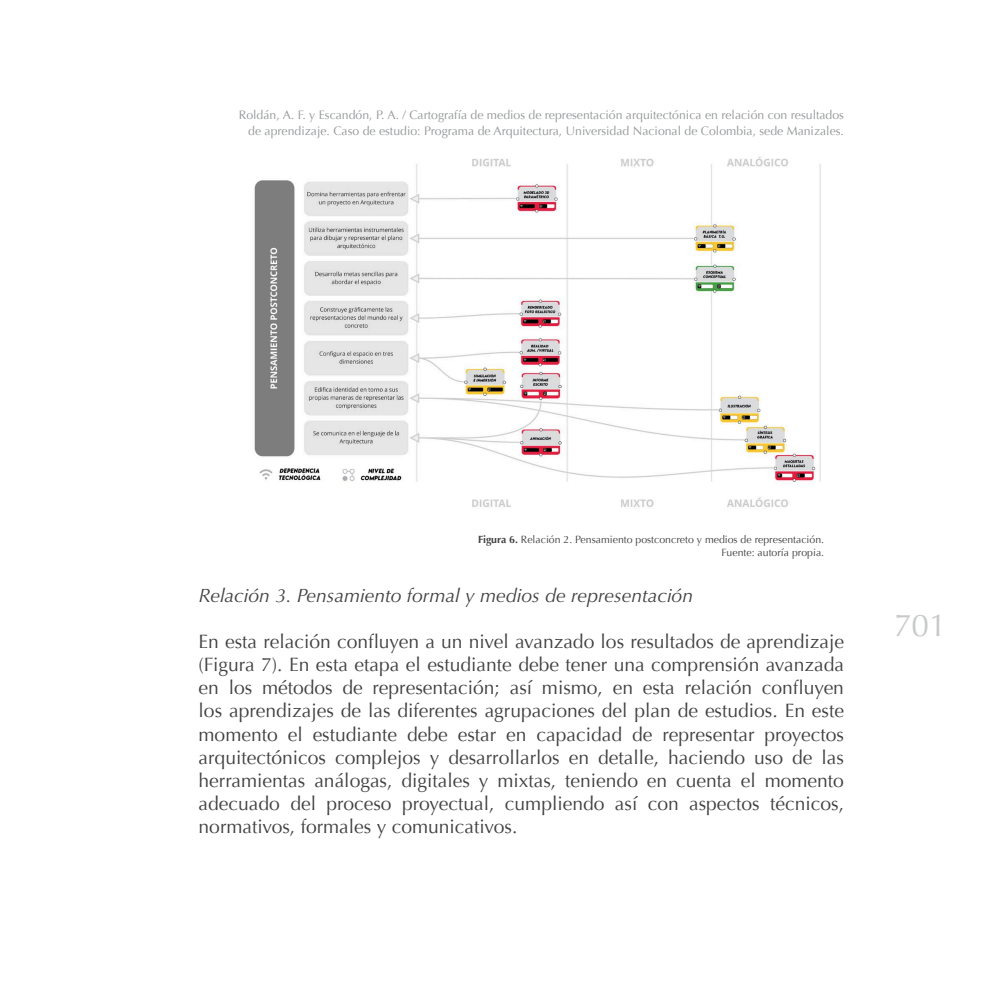
<style>
.page{position:relative;width:993px;height:993px;background:#fff}
.page>*{position:absolute;margin:0;border:0;box-sizing:border-box;transform-origin:0 0}
.t1{font:31.5px "Optima";color:#c7c9cb}
.t2{font:19.25px/23.1px "Optima";color:#414142;text-align:justify}
.t3{font:italic 19.25px "Optima";color:#414142}
.t4{font:12.25px/15.8px "Optima";color:#949698;text-align:right}
.t5{font:10.5px/12.6px "Optima";color:#414142;text-align:right}
.s1{font-weight:700}
</style>
<div class="page">
<img style="left:254px;top:156px;width:567px;height:351px">
<p class="t4" style="left:239px;top:107px;width:606px">Roldán, A. F. y Escandón, P. A. / Cartografía de medios de representación arquitectónica en relación con resultados de aprendizaje. Caso de estudio: Programa de Arquitectura, Universidad Nacional de Colombia, sede Manizales.</p>
<p class="t5" style="left:478px;top:533px;width:347px"><span class="s1">Figura 6.</span> Relación 2. Pensamiento postconcreto y medios de representación.<br>Fuente: autoría propia.</p>
<p class="t3" style="left:198px;top:584px;width:496px">Relación 3. Pensamiento formal y medios de representación</p>
<p class="t2" style="left:198px;top:630px;width:646px">En esta relación confluyen a un nivel avanzado los resultados de aprendizaje (Figura 7). En esta etapa el estudiante debe tener una comprensión avanzada en los métodos de representación; así mismo, en esta relación confluyen los aprendizajes de las diferentes agrupaciones del plan de estudios. En este momento el estudiante debe estar en capacidad de representar proyectos arquitectónicos complejos y desarrollarlos en detalle, haciendo uso de las herramientas análogas, digitales y mixtas, teniendo en cuenta el momento adecuado del proceso proyectual, cumpliendo así con aspectos técnicos, normativos, formales y comunicativos.</p>
<h1 class="t1" style="left:893px;top:607px;width:54px">701</h1>
</div>
